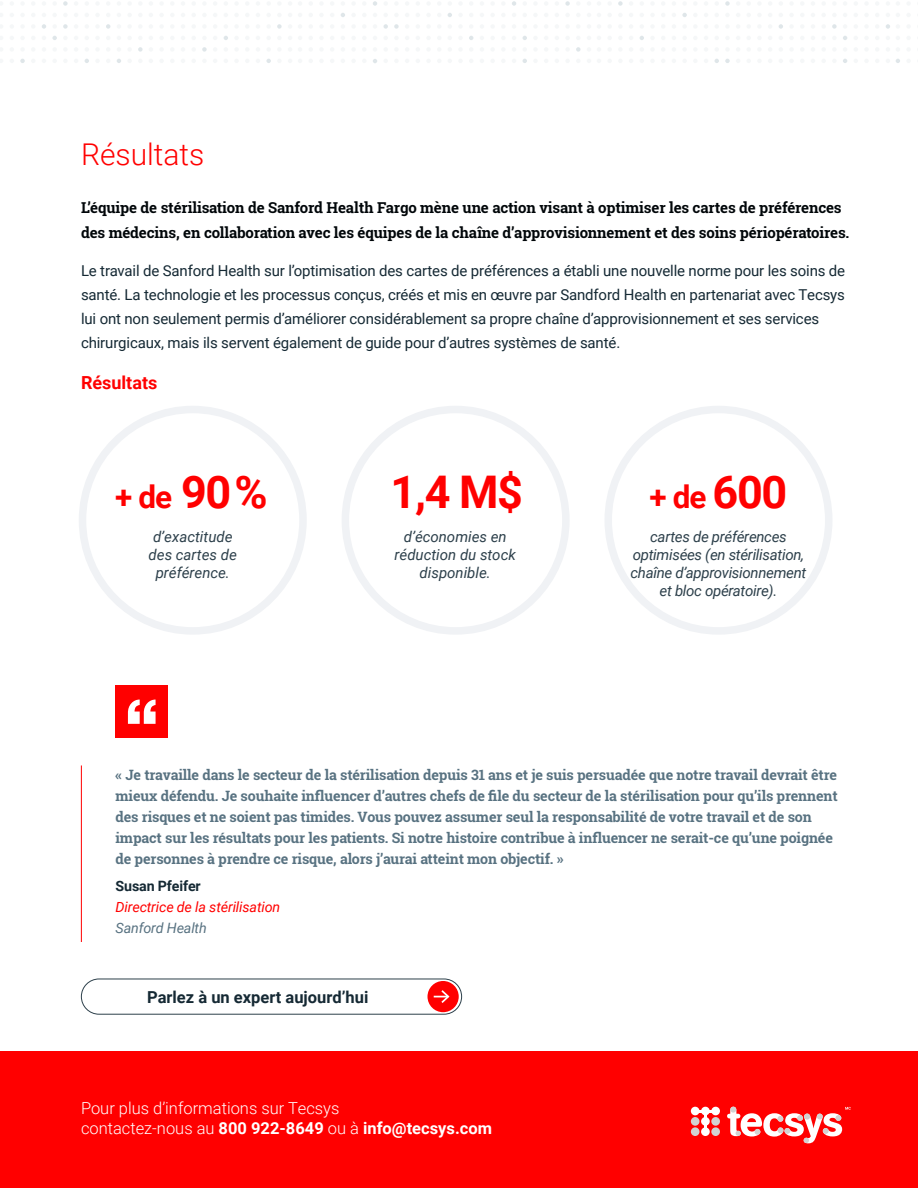
<style>
.page{position:relative;width:918px;height:1188px;background:#fff}
.page>*{position:absolute;margin:0;border:0;box-sizing:border-box;transform-origin:0 0}
.t1{font:700 45px "Roboto";color:#f00}
.t2{font:700 31.5px "Roboto";color:#f00}
.t3{font:300 30px "Roboto";color:#f00}
.t4{font:700 18px "Roboto";color:#f00}
.t5{font:300 16.5px/19.8px "Roboto";color:#fff}
.t6{font:700 16.5px "Roboto";color:#152934}
.t7{font:15px/24px "Roboto";letter-spacing:-.01em;color:#152934}
.t8{font:700 15px/25.5px "Roboto Slab";letter-spacing:-.01em;color:#000609}
.t9{font:italic 15px/18px "Roboto";letter-spacing:-.02em;color:#2d404b;text-align:center}
.t10{font:italic 15px/18px "Roboto";color:#2d404b;text-align:center}
.t11{font:700 14.25px/21px "Roboto Slab";letter-spacing:-.01em;color:#587281}
.t12{font:italic 14.25px "Roboto";letter-spacing:-.01em;color:#f00}
.t13{font:italic 14.25px "Roboto";letter-spacing:-.01em;color:#587281}
.t14{font:700 14.25px "Roboto";letter-spacing:-.01em;color:#152934}
.s1{font-size:45px}
.s2{font-weight:700}
</style>
<div class="page">
<svg style="left:138px;top:47px;width:5px;height:5px"></svg>
<svg style="left:106px;top:24px;width:4px;height:5px"></svg>
<svg style="left:63px;top:24px;width:5px;height:5px"></svg>
<svg style="left:63px;top:1px;width:5px;height:5px"></svg>
<svg style="left:117px;top:59px;width:4px;height:4px"></svg>
<svg style="left:85px;top:59px;width:4px;height:4px"></svg>
<svg style="left:52px;top:36px;width:5px;height:4px"></svg>
<svg style="left:42px;top:24px;width:4px;height:5px"></svg>
<svg style="left:20px;top:59px;width:5px;height:4px"></svg>
<svg style="left:277px;top:24px;width:5px;height:5px"></svg>
<svg style="left:266px;top:59px;width:5px;height:4px"></svg>
<svg style="left:224px;top:36px;width:4px;height:4px"></svg>
<svg style="left:202px;top:47px;width:5px;height:5px"></svg>
<svg style="left:394px;top:24px;width:5px;height:5px"></svg>
<svg style="left:373px;top:59px;width:4px;height:4px"></svg>
<svg style="left:373px;top:1px;width:4px;height:5px"></svg>
<svg style="left:383px;top:24px;width:5px;height:5px"></svg>
<svg style="left:341px;top:13px;width:4px;height:4px"></svg>
<svg style="left:576px;top:47px;width:5px;height:5px"></svg>
<svg style="left:565px;top:1px;width:5px;height:5px"></svg>
<svg style="left:512px;top:1px;width:4px;height:5px"></svg>
<svg style="left:469px;top:36px;width:4px;height:4px"></svg>
<svg style="left:448px;top:13px;width:4px;height:4px"></svg>
<svg style="left:523px;top:59px;width:4px;height:4px"></svg>
<svg style="left:523px;top:36px;width:4px;height:4px"></svg>
<svg style="left:725px;top:1px;width:5px;height:5px"></svg>
<svg style="left:640px;top:36px;width:4px;height:4px"></svg>
<svg style="left:725px;top:59px;width:5px;height:4px"></svg>
<svg style="left:715px;top:59px;width:4px;height:4px"></svg>
<svg style="left:682px;top:13px;width:5px;height:4px"></svg>
<svg style="left:618px;top:1px;width:5px;height:5px"></svg>
<svg style="left:886px;top:24px;width:4px;height:5px"></svg>
<svg style="left:843px;top:59px;width:4px;height:4px"></svg>
<svg style="left:843px;top:36px;width:4px;height:4px"></svg>
<svg style="left:832px;top:24px;width:5px;height:5px"></svg>
<svg style="left:779px;top:24px;width:4px;height:5px"></svg>
<svg style="left:896px;top:59px;width:4px;height:4px"></svg>
<div style="left:79px;top:406px;width:228px;height:229px;border:8px solid #f0f2f5;border-radius:50%"></div>
<div style="left:342px;top:406px;width:228px;height:229px;border:8px solid #f0f2f5;border-radius:50%"></div>
<div style="left:604px;top:406px;width:228px;height:229px;border:8px solid #f0f2f5;border-radius:50%"></div>
<div style="left:116px;top:686px;width:52px;height:52px;background:#f00"></div>
<svg style="left:128px;top:699px;width:28px;height:25px"></svg>
<hr style="left:81px;top:765px;width:1px;height:177px;background:#f00">
<div style="left:0;top:1052px;width:918px;height:136px;background:#f00"></div>
<hr style="left:704px;top:1110px;width:3px;height:23px;background:#fff">
<hr style="left:695px;top:1110px;width:21px;height:2px;background:#fff">
<div style="left:691px;top:1107px;width:9px;height:8px;background:#fff;border-radius:50%"></div>
<div style="left:701px;top:1107px;width:9px;height:8px;background:#fff;border-radius:50%"></div>
<div style="left:711px;top:1107px;width:9px;height:8px;background:#fff;border-radius:50%"></div>
<div style="left:691px;top:1117px;width:9px;height:9px;background:#d2d2d2;border-radius:50%"></div>
<div style="left:701px;top:1117px;width:9px;height:9px;background:#fff;border-radius:50%"></div>
<div style="left:711px;top:1117px;width:9px;height:9px;background:#d2d2d2;border-radius:50%"></div>
<div style="left:691px;top:1127px;width:9px;height:9px;background:#d2d2d2;border-radius:50%"></div>
<div style="left:701px;top:1127px;width:9px;height:9px;background:#fff;border-radius:50%"></div>
<div style="left:711px;top:1127px;width:9px;height:9px;background:#d2d2d2;border-radius:50%"></div>
<svg style="left:727px;top:1107px;width:115px;height:36px"></svg>
<svg style="left:835px;top:1107px;width:16px;height:14px"></svg>
<div style="left:81px;top:979px;width:381px;height:36px;border:1px solid #2d404b;border-radius:18px"></div>
<div style="left:427px;top:981px;width:32px;height:31px;background:#f00;border-radius:50%"></div>
<svg style="left:434px;top:990px;width:16px;height:13px"></svg>
<h3 class="t3" style="left:81px;top:134px;width:125px">Résultats</h3>
<p class="t8" style="left:81px;top:194px;width:770px">L’équipe de stérilisation de Sanford Health Fargo mène une action visant à optimiser les cartes de préférences des médecins, en collaboration avec les équipes de la chaîne d’approvisionnement et des soins périopératoires.</p>
<p class="t7" style="left:81px;top:258px;width:766px">Le travail de Sanford Health sur l’optimisation des cartes de préférences a établi une nouvelle norme pour les soins de santé. La technologie et les processus conçus, créés et mis en œuvre par Sandford Health en partenariat avec Tecsys lui ont non seulement permis d’améliorer considérablement sa propre chaîne d’approvisionnement et ses services chirurgicaux, mais ils servent également de guide pour d’autres systèmes de santé.</p>
<p class="t4" style="left:81px;top:370px;width:78px">Résultats</p>
<h2 class="t2" style="left:115px;top:474px;width:154px">+ de <span class="s1">90%</span></h2>
<h1 class="t1" style="left:391px;top:460px;width:134px">1,4 M$</h1>
<h2 class="t2" style="left:650px;top:474px;width:139px">+ de <span class="s1">600</span></h2>
<p class="t10" style="left:149px;top:527px;width:90px">d’exactitude des cartes de préférence.</p>
<p class="t10" style="left:395px;top:527px;width:123px">d’économies en réduction du stock disponible.</p>
<p class="t9" style="left:631px;top:527px;width:177px">cartes de préférences optimisées (en stérilisation, chaîne d’approvisionnement et bloc opératoire).</p>
<p class="t11" style="left:116px;top:765px;width:724px">« Je travaille dans le secteur de la stérilisation depuis 31 ans et je suis persuadée que notre travail devrait être mieux défendu. Je souhaite influencer d’autres chefs de file du secteur de la stérilisation pour qu’ils prennent des risques et ne soient pas timides. Vous pouvez assumer seul la responsabilité de votre travail et de son impact sur les résultats pour les patients. Si notre histoire contribue à influencer ne serait-ce qu’une poignée de personnes à prendre ce risque, alors j’aurai atteint mon objectif. »</p>
<p class="t14" style="left:116px;top:876px;width:87px">Susan Pfeifer</p>
<p class="t12" style="left:116px;top:897px;width:166px">Directrice de la stérilisation</p>
<p class="t13" style="left:116px;top:918px;width:93px">Sanford Health</p>
<p class="t6" style="left:147px;top:985px;width:223px">Parlez à un expert aujourd’hui</p>
<p class="t5" style="left:81px;top:1098px;width:413px">Pour plus d’informations sur Tecsys<br>contactez-nous au <span class="s2">800 922-8649</span> ou à <span class="s2">info@tecsys.com</span></p>
</div>
